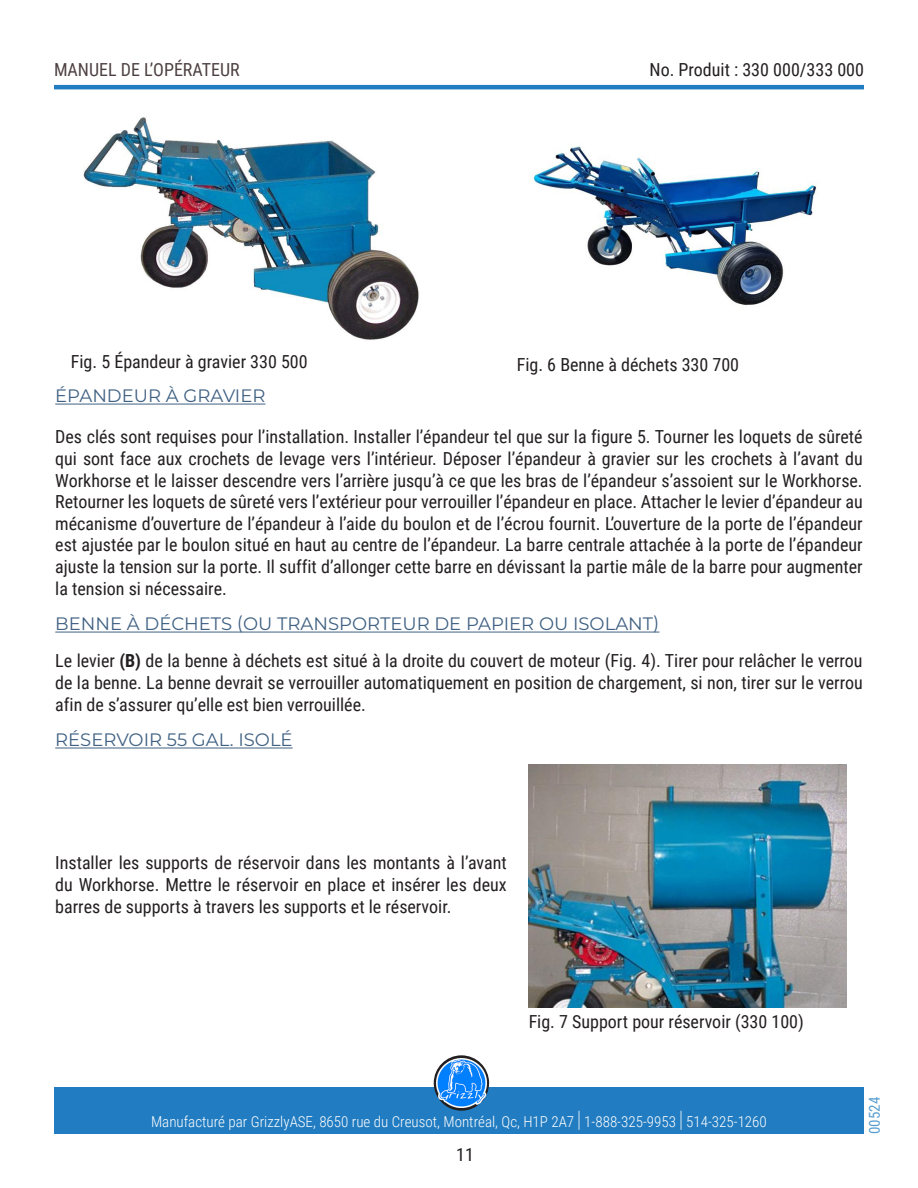
<style>
.page{position:relative;width:918px;height:1188px;background:#fff}
.page>*{position:absolute;margin:0;border:0;box-sizing:border-box;transform-origin:0 0}
.t1{font:18px/21.6px "Roboto Condensed";color:#231f20;text-align:justify}
.Titre2{font:18px "Montserrat";color:#406183}
.t2{font:18px "Roboto Condensed";color:#130003}
.t3{font:300 15px "Roboto Condensed";color:#fff}
.t4{font:15px "Roboto Condensed";color:#217cc0}
.s1{font-weight:700}
.s2{font-size:22.5px}
</style>
<div class="page">
<hr style="left:54px;top:85px;width:810px;height:4px;background:#217cc1">
<div style="left:54px;top:1088px;width:810px;height:46px;background:#217cc1"></div>
<svg style="left:434px;top:1055px;width:55px;height:56px"></svg>
<img style="left:437px;top:1058px;width:49px;height:50px">
<img style="left:83px;top:117px;width:336px;height:223px">
<img style="left:533px;top:146px;width:284px;height:159px">
<hr style="left:55px;top:404px;width:210px;height:1px;background:#406183">
<hr style="left:55px;top:632px;width:605px;height:1px;background:#406183">
<hr style="left:55px;top:748px;width:238px;height:1px;background:#406183">
<img style="left:529px;top:764px;width:317px;height:244px">
<p class="t2" style="left:54px;top:57px;width:187px">MANUEL DE L’OPÉRATEUR</p>
<p class="t1" style="left:650px;top:58px;width:216px">No. Produit : 330 000/333 000</p>
<p class="t1" style="left:71px;top:350px;width:238px">Fig. 5 Épandeur à gravier 330 500</p>
<p class="t1" style="left:517px;top:353px;width:224px">Fig. 6 Benne à déchets 330 700</p>
<p class="Titre2" style="left:55px;top:383px;width:212px">ÉPANDEUR À GRAVIER</p>
<p class="t1" style="left:55px;top:426px;width:809px">Des clés sont requises pour l’installation. Installer l’épandeur tel que sur la figure 5. Tourner les loquets de sûreté qui sont face aux crochets de levage vers l’intérieur. Déposer l’épandeur à gravier sur les crochets à l’avant du Workhorse et le laisser descendre vers l’arrière jusqu’à ce que les bras de l’épandeur s’assoient sur le Workhorse.<br>Retourner les loquets de sûreté vers l’extérieur pour verrouiller l’épandeur en place. Attacher le levier d’épandeur au mécanisme d’ouverture de l’épandeur à l’aide du boulon et de l’écrou fournit. L’ouverture de la porte de l’épandeur est ajustée par le boulon situé en haut au centre de l’épandeur. La barre centrale attachée à la porte de l’épandeur ajuste la tension sur la porte. Il suffit d’allonger cette barre en dévissant la partie mâle de la barre pour augmenter la tension si nécessaire.</p>
<p class="Titre2" style="left:55px;top:612px;width:606px">BENNE À DÉCHETS (OU TRANSPORTEUR DE PAPIER OU ISOLANT)</p>
<p class="t1" style="left:55px;top:649px;width:809px">Le levier <span class="s1">(B)</span> de la benne à déchets est situé à la droite du couvert de moteur (Fig. 4). Tirer pour relâcher le verrou de la benne. La benne devrait se verrouiller automatiquement en position de chargement, si non, tirer sur le verrou afin de s’assurer qu’elle est bien verrouillée.</p>
<p class="Titre2" style="left:55px;top:727px;width:239px">RÉSERVOIR 55 GAL. ISOLÉ</p>
<p class="t1" style="left:55px;top:851px;width:453px">Installer les supports de réservoir dans les montants à l’avant du Workhorse. Mettre le réservoir en place et insérer les deux barres de supports à travers les supports et le réservoir.</p>
<p class="t1" style="left:529px;top:1010px;width:277px">Fig. 7 Support pour réservoir (330 100)</p>
<p class="t3" style="left:151px;top:1111px;width:617px">Manufacturé par GrizzlyASE, 8650 rue du Creusot, Montréal, Qc, H1P 2A7 <span class="s2">|</span> 1-888-325-9953 <span class="s2">|</span> 514-325-1260</p>
<p class="t1" style="left:456px;top:1144px;width:19px">11</p>
<p class="t4" style="left:864px;top:1134px;width:39px;rotate:-90deg">00524</p>
</div>
